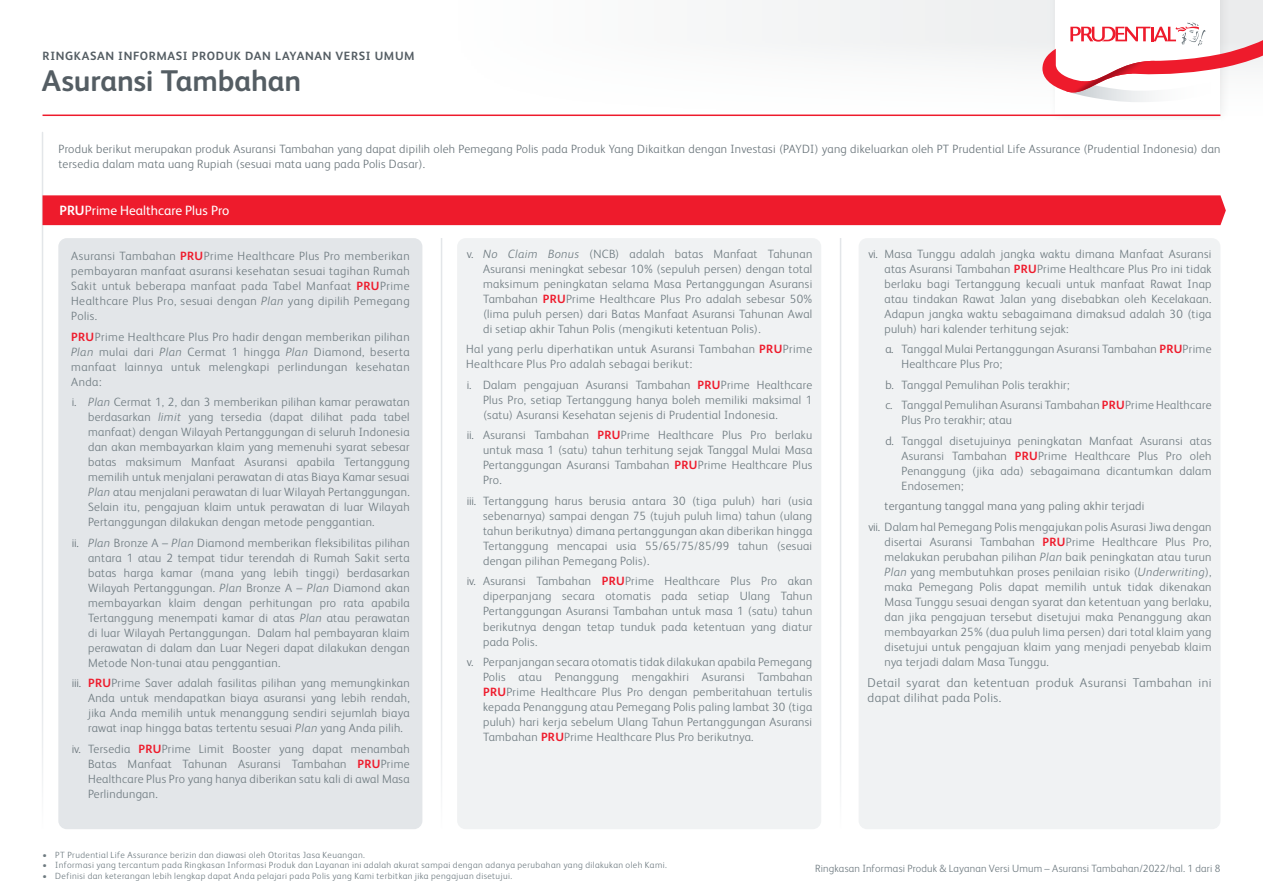
<style>
.page{position:relative;width:1263px;height:893px;background:#fff}
.page>*{position:absolute;margin:0;border:0;box-sizing:border-box;transform-origin:0 0}
.t1{font:700 30px "FS Albert Pro";color:#545d63}
.t2{font:13.5px "FS Albert Pro";color:#fff}
.t3{font:300 12.75px/15px "FS Albert Pro";letter-spacing:.035em;color:#6e7a80}
.t4{font:300 12px/15px "FS Albert Pro";letter-spacing:.025em;color:#6e7a80;text-align:justify}
.t5{font:300 12px/15px "FS Albert Pro";letter-spacing:.025em;color:#687379}
.t6{font:700 12px "FS Albert Pro";letter-spacing:.05em;color:#545d63}
.t7{font:300 10.5px "FS Albert Pro";letter-spacing:.02em;color:#6e7a80}
.t8{font:300 9px "FS Albert Pro";letter-spacing:.045em;color:#6e7a80}
.s1{font-weight:700}
.s2{font-weight:700;color:#ee1b2c}
.s3{font-style:italic}
.s4{color:#687379}
</style>
<div class="page">
<div style="left:441px;top:0;width:822px;height:132px;background:#fbfbfb"></div>
<div style="left:1048px;top:0;width:183px;height:125px;background:#231f20;opacity:.08"></div>
<div style="left:1056px;top:0;width:164px;height:114px;background:#fff"></div>
<svg style="left:1042px;top:22px;width:221px;height:80px"></svg>
<hr style="left:43px;top:115px;width:1177px;height:1px;background:#ee1b2c">
<hr style="left:42px;top:132px;width:1px;height:696px;background:#e3e6e9">
<hr style="left:441px;top:132px;width:1px;height:696px;background:#e3e6e9">
<hr style="left:840px;top:132px;width:1px;height:696px;background:#e3e6e9">
<div style="left:57px;top:121px;width:1163px;height:117px;background:#fff"></div>
<div style="left:43px;top:195px;width:1183px;height:30px;background:#ee1b2c"></div>
<div style="left:58px;top:238px;width:364px;height:591px;background:#e3e6e9;border-radius:9px"></div>
<div style="left:457px;top:238px;width:364px;height:591px;background:#f0f2f3;border-radius:9px"></div>
<div style="left:858px;top:238px;width:362px;height:591px;background:#f0f2f3;border-radius:9px"></div>
<p class="t6" style="left:43px;top:48px;width:374px">RINGKASAN INFORMASI PRODUK DAN LAYANAN VERSI UMUM</p>
<h1 class="t1" style="left:42px;top:59px;width:261px">Asuransi Tambahan</h1>
<p class="t5" style="left:59px;top:141px;width:1163px">Produk berikut merupakan produk Asuransi Tambahan yang dapat dipilih oleh Pemegang Polis pada Produk Yang Dikaitkan dengan Investasi (PAYDI) yang dikeluarkan oleh PT Prudential Life Assurance (Prudential Indonesia) dan tersedia dalam mata uang Rupiah (sesuai mata uang pada Polis Dasar).</p>
<p class="t2" style="left:60px;top:200px;width:171px"><span class="s1">PRU</span>Prime Healthcare Plus Pro</p>
<p class="t4" style="left:71px;top:248px;width:340px">Asuransi Tambahan <span class="s2">PRU</span>Prime Healthcare Plus Pro memberikan pembayaran manfaat asuransi kesehatan sesuai tagihan Rumah Sakit untuk beberapa manfaat pada Tabel Manfaat <span class="s2">PRU</span>Prime Healthcare Plus Pro, sesuai dengan <span class="s3">Plan</span> yang dipilih Pemegang Polis.</p>
<p class="t4" style="left:71px;top:328px;width:340px"><span class="s2">PRU</span>Prime Healthcare Plus Pro hadir dengan memberikan pilihan <span class="s3">Plan</span> mulai dari <span class="s3">Plan</span> Cermat 1 hingga <span class="s3">Plan</span> Diamond, beserta manfaat lainnya untuk melengkapi perlindungan kesehatan Anda:</p>
<p class="t4" style="left:88px;top:394px;width:323px;text-indent:-16px"><span class="s4">i.</span> <span class="s3">Plan</span> Cermat 1, 2, dan 3 memberikan pilihan kamar perawatan berdasarkan <span class="s3">limit</span> yang tersedia (dapat dilihat pada tabel manfaat) dengan Wilayah Pertanggungan di seluruh Indonesia dan akan membayarkan klaim yang memenuhi syarat sebesar batas maksimum Manfaat Asuransi apabila Tertanggung memilih untuk menjalani perawatan di atas Biaya Kamar sesuai <span class="s3">Plan</span> atau menjalani perawatan di luar Wilayah Pertanggungan.<br>Selain itu, pengajuan klaim untuk perawatan di luar Wilayah Pertanggungan dilakukan dengan metode penggantian.</p>
<p class="t4" style="left:88px;top:534px;width:323px;text-indent:-16px"><span class="s4">ii.</span> <span class="s3">Plan</span> Bronze A – <span class="s3">Plan</span> Diamond memberikan fleksibilitas pilihan antara 1 atau 2 tempat tidur terendah di Rumah Sakit serta batas harga kamar (mana yang lebih tinggi) berdasarkan Wilayah Pertanggungan. <span class="s3">Plan</span> Bronze A – <span class="s3">Plan</span> Diamond akan membayarkan klaim dengan perhitungan pro rata apabila Tertanggung menempati kamar di atas <span class="s3">Plan</span> atau perawatan di luar Wilayah Pertanggungan. Dalam hal pembayaran klaim perawatan di dalam dan Luar Negeri dapat dilakukan dengan Metode Non-tunai atau penggantian.</p>
<p class="t4" style="left:88px;top:675px;width:323px;text-indent:-16px"><span class="s4">iii.</span> <span class="s2">PRU</span>Prime Saver adalah fasilitas pilihan yang memungkinkan Anda untuk mendapatkan biaya asuransi yang lebih rendah, jika Anda memilih untuk menanggung sendiri sejumlah biaya rawat inap hingga batas tertentu sesuai <span class="s3">Plan</span> yang Anda pilih.</p>
<p class="t4" style="left:88px;top:740px;width:323px;text-indent:-16px"><span class="s4">iv.</span> Tersedia <span class="s2">PRU</span>Prime Limit Booster yang dapat menambah Batas Manfaat Tahunan Asuransi Tambahan <span class="s2">PRU</span>Prime Healthcare Plus Pro yang hanya diberikan satu kali di awal Masa Perlindungan.</p>
<p class="t4" style="left:483px;top:245px;width:331px;text-indent:-16px"><span class="s4">v.</span> <span class="s3">No Claim Bonus</span> (NCB) adalah batas Manfaat Tahunan Asuransi meningkat sebesar 10% (sepuluh persen) dengan total maksimum peningkatan selama Masa Pertanggungan Asuransi Tambahan <span class="s2">PRU</span>Prime Healthcare Plus Pro adalah sebesar 50% (lima puluh persen) dari Batas Manfaat Asuransi Tahunan Awal di setiap akhir Tahun Polis (mengikuti ketentuan Polis).</p>
<p class="t4" style="left:466px;top:341px;width:348px">Hal yang perlu diperhatikan untuk Asuransi Tambahan <span class="s2">PRU</span>Prime<br>Healthcare Plus Pro adalah sebagai berikut:</p>
<p class="t4" style="left:483px;top:376px;width:331px;text-indent:-16px"><span class="s4">i.</span> Dalam pengajuan Asuransi Tambahan <span class="s2">PRU</span>Prime Healthcare Plus Pro, setiap Tertanggung hanya boleh memiliki maksimal 1 (satu) Asuransi Kesehatan sejenis di Prudential Indonesia.</p>
<p class="t4" style="left:483px;top:427px;width:331px;text-indent:-16px"><span class="s4">ii.</span> Asuransi Tambahan <span class="s2">PRU</span>Prime Healthcare Plus Pro berlaku untuk masa 1 (satu) tahun terhitung sejak Tanggal Mulai Masa Pertanggungan Asuransi Tambahan <span class="s2">PRU</span>Prime Healthcare Plus Pro.</p>
<p class="t4" style="left:483px;top:493px;width:331px;text-indent:-16px"><span class="s4">iii.</span> Tertanggung harus berusia antara 30 (tiga puluh) hari (usia sebenarnya) sampai dengan 75 (tujuh puluh lima) tahun (ulang tahun berikutnya) dimana pertanggungan akan diberikan hingga Tertanggung mencapai usia 55/65/75/85/99 tahun (sesuai dengan pilihan Pemegang Polis).</p>
<p class="t4" style="left:483px;top:573px;width:331px;text-indent:-16px"><span class="s4">iv.</span> Asuransi Tambahan <span class="s2">PRU</span>Prime Healthcare Plus Pro akan diperpanjang secara otomatis pada setiap Ulang Tahun Pertanggungan Asuransi Tambahan untuk masa 1 (satu) tahun berikutnya dengan tetap tunduk pada ketentuan yang diatur pada Polis.</p>
<p class="t4" style="left:483px;top:654px;width:331px;text-indent:-16px"><span class="s4">v.</span> Perpanjangan secara otomatis tidak dilakukan apabila Pemegang Polis atau Penanggung mengakhiri Asuransi Tambahan <span class="s2">PRU</span>Prime Healthcare Plus Pro dengan pemberitahuan tertulis kepada Penanggung atau Pemegang Polis paling lambat 30 (tiga puluh) hari kerja sebelum Ulang Tahun Pertanggungan Asuransi Tambahan <span class="s2">PRU</span>Prime Healthcare Plus Pro berikutnya.</p>
<p class="t4" style="left:884px;top:245px;width:328px;text-indent:-16px"><span class="s4">vi.</span> Masa Tunggu adalah jangka waktu dimana Manfaat Asuransi atas Asuransi Tambahan <span class="s2">PRU</span>Prime Healthcare Plus Pro ini tidak berlaku bagi Tertanggung kecuali untuk manfaat Rawat Inap atau tindakan Rawat Jalan yang disebabkan oleh Kecelakaan.<br>Adapun jangka waktu sebagaimana dimaksud adalah 30 (tiga puluh) hari kalender terhitung sejak:</p>
<p class="t4" style="left:901px;top:341px;width:311px;text-indent:-16px"><span class="s4">a.</span> Tanggal Mulai Pertanggungan Asuransi Tambahan <span class="s2">PRU</span>Prime<br>Healthcare Plus Pro;</p>
<p class="t4" style="left:885px;top:374px;width:328px;line-height:20.5px"><span class="s4">b.</span> Tanggal Pemulihan Polis terakhir;<br><span class="s4">c.</span> Tanggal Pemulihan Asuransi Tambahan <span class="s2">PRU</span>Prime Healthcare</p>
<p class="t4" style="left:885px;top:409px;width:328px;line-height:20.5px;text-indent:16px">Plus Pro terakhir; atau<br><span class="s4">d.</span> Tanggal disetujuinya peningkatan Manfaat Asuransi atas</p>
<p class="t4" style="left:901px;top:448px;width:311px">Asuransi Tambahan <span class="s2">PRU</span>Prime Healthcare Plus Pro oleh Penanggung (jika ada) sebagaimana dicantumkan dalam Endosemen;</p>
<p class="t4" style="left:868px;top:495px;width:345px;line-height:20.5px;text-indent:16px"><span class="s4">tergantung tanggal mana yang paling akhir terjadi<br>vii.</span> Dalam hal Pemegang Polis mengajukan polis Asurasi Jiwa dengan</p>
<p class="t4" style="left:884px;top:534px;width:328px">disertai Asuransi Tambahan <span class="s2">PRU</span>Prime Healthcare Plus Pro, melakukan perubahan pilihan <span class="s3">Plan</span> baik peningkatan atau turun <span class="s3">Plan</span> yang membutuhkan proses penilaian risiko (<span class="s3">Underwriting</span>), maka Pemegang Polis dapat memilih untuk tidak dikenakan Masa Tunggu sesuai dengan syarat dan ketentuan yang berlaku, dan jika pengajuan tersebut disetujui maka Penanggung akan membayarkan 25% (dua puluh lima persen) dari total klaim yang disetujui untuk pengajuan klaim yang menjadi penyebab klaim nya terjadi dalam Masa Tunggu.</p>
<p class="t3" style="left:867px;top:674px;width:345px">Detail syarat dan ketentuan produk Asuransi Tambahan ini dapat dilihat pada Polis.</p>
<p class="t8" style="left:43px;top:848px;width:324px">• PT Prudential Life Assurance berizin dan diawasi oleh Otoritas Jasa Keuangan.</p>
<p class="t8" style="left:43px;top:859px;width:626px">• Informasi yang tercantum pada Ringkasan Informasi Produk dan Layanan ini adalah akurat sampai dengan adanya perubahan yang dilakukan oleh Kami.</p>
<p class="t8" style="left:43px;top:869px;width:471px">• Definisi dan keterangan lebih lengkap dapat Anda pelajari pada Polis yang Kami terbitkan jika pengajuan disetujui.</p>
<p class="t7" style="left:815px;top:861px;width:407px">Ringkasan Informasi Produk &amp; Layanan Versi Umum – Asuransi Tambahan/2022/hal. 1 dari 8</p>
</div>
